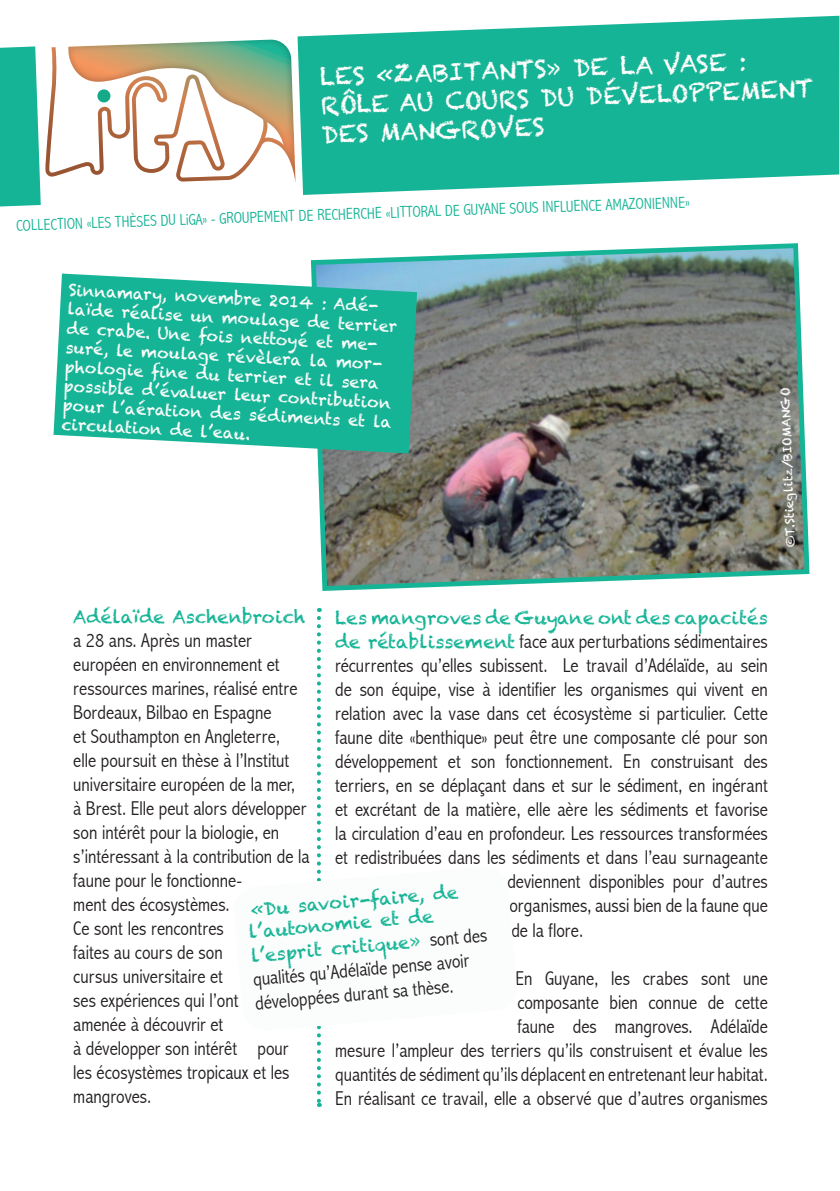
<style>
.page{position:relative;width:840px;height:1191px;background:#fff}
.page>*{position:absolute;margin:0;border:0;box-sizing:border-box;transform-origin:0 0}
.t1{font:24px/28.8px "Chalkduster";color:#fffefc}
.t2{font:300 condensed 20px/24px "Abadi";color:#231f20}
.t3{font:18px/21.6px "Chalkduster";color:#16b496}
.t4{font:16px/19.2px "Chalkduster";color:#fffefc}
.t5{font:300 condensed 16px "Abadi";color:#16b496}
.t6{font:12px "Chalkduster";color:#fff}
.s1{font-family:"Chalkduster";font-weight:400;font-stretch:normal;font-size:18px;color:#16b496}
.s2{font-family:"Abadi";font-weight:300;font-stretch:condensed;font-size:20px;color:#231f20}
</style>
<div class="page">
<svg style="left:0;top:16px;width:839px;height:190px;fill:#16b496"></svg>
<img style="left:310px;top:243px;width:500px;height:348px">
<svg style="left:34px;top:16px;width:269px;height:190px"></svg>
<svg style="left:45px;top:39px;width:250px;height:144px"></svg>
<svg style="left:317px;top:618px;width:4px;height:489px"></svg>
<svg style="left:316px;top:864px;width:5px;height:168px"></svg>
<svg style="left:53px;top:273px;width:364px;height:180px;background:#2ebaa0"></svg>
<p class="t1" style="left:319px;top:62px;width:494px;rotate:-2deg">LES «ZABITANTS» DE LA VASE :<br>RÔLE AU COURS DU DÉVELOPPEMENT<br>DES MANGROVES</p>
<p class="t5" style="left:16px;top:216px;width:675px;rotate:-2deg">COLLECTION «LES THÈSES DU LiGA» - GROUPEMENT DE RECHERCHE «LITTORAL DE GUYANE SOUS INFLUENCE AMAZONIENNE»</p>
<p class="t4" style="left:69px;top:280px;width:331px;rotate:3deg">Sinnamary, novembre 2014 : Adé&shy;laïde réalise un moulage de terrier de crabe. Une fois nettoyé et me&shy;suré, le moulage révèlera la mor&shy;phologie fi ne du terrier et il sera possible d’évaluer leur contribution pour l’aération des sédiments et la circulation de l’eau.</p>
<p class="t6" style="left:783px;top:548px;width:161px;rotate:-92deg">©T.Stieglitz/BIOMANGO</p>
<p class="t3" style="left:73px;top:606px;width:233px">Adélaïde Aschenbroich</p>
<p class="t2" style="left:73px;top:628px;width:238px">a 28 ans. Après un master européen en environnement et ressources marines, réalisé entre<br>Bordeaux, Bilbao en Espagne<br>et Southampton en Angleterre,<br>elle poursuit en thèse à l’Institut universitaire européen de la mer,<br>à Brest. Elle peut alors développer son intérêt pour la biologie, en s’intéressant à la contribution de la faune pour le fonctionne-<br>ment des écosystèmes.<br>Ce sont les rencontres<br>faites au cours de son<br>cursus universitaire et<br>ses expériences qui l’ont<br>amenée à découvrir et<br>à développer son intérêt pour les écosystèmes tropicaux et les mangroves.</p>
<p class="t3" style="left:335px;top:607px;width:434px">Les mangroves de Guyane ont des capacités</p>
<p class="t2" style="left:335px;top:629px;width:434px"><span class="s1">de rétablissement</span> face aux perturbations sédimentaires</p>
<p class="t2" style="left:335px;top:653px;width:434px">récurrentes qu’elles subissent. Le travail d’Adélaïde, au sein</p>
<p class="t2" style="left:335px;top:677px;width:434px">de son équipe, vise à identifier les organismes qui vivent en</p>
<p class="t2" style="left:335px;top:701px;width:434px">relation avec la vase dans cet écosystème si particulier. Cette</p>
<p class="t2" style="left:335px;top:725px;width:434px">faune dite «benthique» peut être une composante clé pour son</p>
<p class="t2" style="left:335px;top:749px;width:434px">développement et son fonctionnement. En construisant des</p>
<p class="t2" style="left:335px;top:773px;width:434px">terriers, en se déplaçant dans et sur le sédiment, en ingérant</p>
<p class="t2" style="left:335px;top:797px;width:434px">et excrétant de la matière, elle aère les sédiments et favorise</p>
<p class="t2" style="left:335px;top:821px;width:434px">la circulation d’eau en profondeur. Les ressources transformées</p>
<p class="t2" style="left:335px;top:845px;width:434px">et redistribuées dans les sédiments et dans l’eau surnageante</p>
<p class="t2" style="left:507px;top:869px;width:262px">deviennent disponibles pour d’autres</p>
<p class="t2" style="left:509px;top:893px;width:260px">organismes, aussi bien de la faune que</p>
<p class="t2" style="left:511px;top:917px;width:73px">de la flore.</p>
<p class="t2" style="left:335px;top:965px;width:434px;text-align:right">En Guyane, les crabes sont une<br>composante bien connue de cette<br>faune des mangroves. Adélaïde<br>mesure l’ampleur des terriers qu’ils construisent et évalue les quantités de sédiment qu’ils déplacent en entretenant leur habitat.<br>En réalisant ce travail, elle a observé que d’autres organismes</p>
<p class="t3" style="left:246px;top:899px;width:213px;rotate:-5deg">«Du savoir-faire, de l’autonomie et de</p>
<p class="t3" style="left:250px;top:945px;width:238px;rotate:-5deg">l’esprit critique» <span class="s2">sont des</span></p>
<p class="t2" style="left:252px;top:967px;width:218px;rotate:-5deg">qualités qu’Adélaïde pense avoir développées durant sa thèse.</p>
</div>
